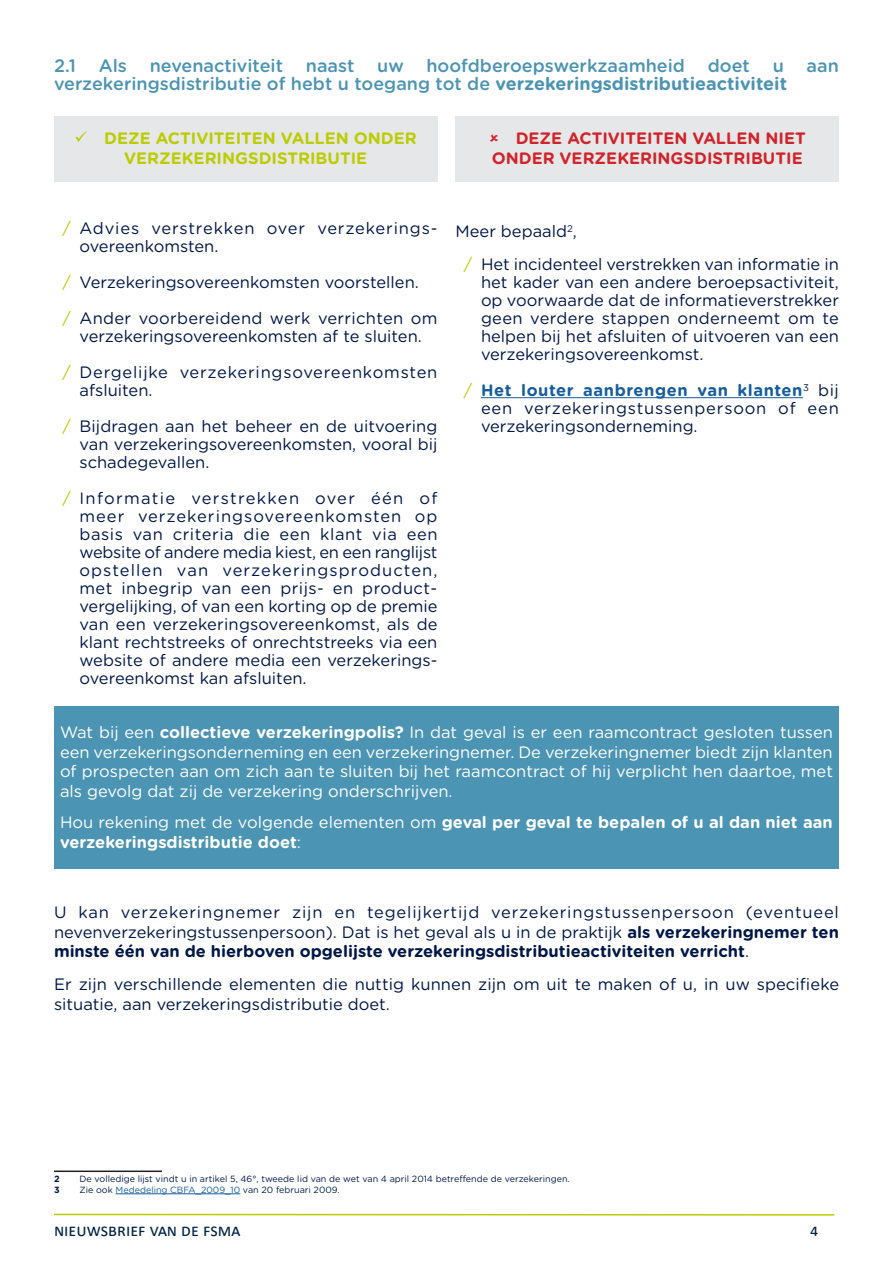
<style>
.page{position:relative;width:893px;height:1263px;background:#fff}
.page>*{position:absolute;margin:0;border:0;box-sizing:border-box;transform-origin:0 0}
.Titel_N3_-_smaller{font:500 18px "Gotham Rounded";color:#4c94b3}
.t1{font:18px "Calibri";color:#024}
.BROOD_NIEUWSBRIEF{font:16.5px/18px "Gotham Rounded";color:#001748;text-align:justify}
.BROOD_NIEUWSBRIEF-2{font:16.5px/19.5px "Gotham Rounded";color:#fff;text-align:justify}
.BROOD_NIEUWSBRIEF-3{font:700 16.5px/19.5px "Gotham Rounded";color:#fff}
.BROOD_NIEUWSBRIEF-4{font:700 16.5px/19.5px "Gotham Rounded";color:#d1232a;text-align:right}
.BROOD_NIEUWSBRIEF-5{font:700 16.5px/19.5px "Gotham Rounded";color:#bc0;text-align:center}
.BROOD_NIEUWSBRIEF-6{font:16.5px/18px "Gotham Rounded";letter-spacing:.035em;color:#001748}
.BROOD_NIEUWSBRIEF-7{font:16.5px/18px "Gotham Rounded";letter-spacing:.045em;color:#001748}
.VOETNOOT{font:9px "Gotham Rounded";color:#001748}
.VOETNOOT-2{font:9px "Gotham Rounded";color:#175d9e}
.VOETNOOT-3{font:700 9px "Gotham Rounded";color:#001748}
.s1{font-weight:700}
.s2{color:#bc0}
.s3{font-weight:700;color:#175d9e}
.s4{font-weight:400}
.s5{color:#001748}
.s6{color:#024}
</style>
<div class="page">
<div style="left:54px;top:116px;width:383px;height:65px;background:#e6e7e9"></div>
<div style="left:455px;top:116px;width:384px;height:65px;background:#e6e7e9"></div>
<hr style="left:54px;top:1170px;width:108px;height:2px;background:#231f20">
<hr style="left:116px;top:1193px;width:124px;height:1px;background:#175d9e">
<hr style="left:481px;top:397px;width:322px;height:1px;background:#175d9e">
<div style="left:54px;top:707px;width:785px;height:162px;background:#4c94b3"></div>
<hr style="left:54px;top:1214px;width:780px;height:1px;background:#bc0">
<p class="Titel_N3_-_smaller" style="left:54px;top:53px;width:24px">2.1</p>
<p class="Titel_N3_-_smaller" style="left:99px;top:53px;width:30px">Als</p>
<p class="Titel_N3_-_smaller" style="left:150px;top:53px;width:135px">nevenactiviteit</p>
<p class="Titel_N3_-_smaller" style="left:306px;top:53px;width:50px">naast</p>
<p class="Titel_N3_-_smaller" style="left:377px;top:53px;width:28px">uw</p>
<p class="Titel_N3_-_smaller" style="left:426px;top:53px;width:260px">hoofdberoepswerkzaamheid</p>
<p class="Titel_N3_-_smaller" style="left:708px;top:53px;width:44px">doet</p>
<p class="Titel_N3_-_smaller" style="left:773px;top:53px;width:13px">u</p>
<p class="Titel_N3_-_smaller" style="left:807px;top:53px;width:34px">aan</p>
<p class="Titel_N3_-_smaller" style="left:54px;top:71px;width:735px">verzekeringsdistributie of hebt u toegang tot de <span class="s1">verzekeringsdistributieactiviteit</span></p>
<p class="BROOD_NIEUWSBRIEF-5" style="left:75px;top:128px;width:344px">✓ DEZE ACTIVITEITEN VALLEN ONDER<br>VERZEKERINGSDISTRIBUTIE</p>
<p class="BROOD_NIEUWSBRIEF-4" style="left:492px;top:128px;width:316px">DEZE ACTIVITEITEN VALLEN NIET<br>ONDER VERZEKERINGSDISTRIBUTIE</p>
<p class="BROOD_NIEUWSBRIEF-6" style="left:80px;top:218px;width:359px;text-indent:-17px"><span class="s2">/</span> Advies verstrekken over verzekerings&shy;overeenkomsten.</p>
<p class="BROOD_NIEUWSBRIEF" style="left:62px;top:272px;width:358px"><span class="s2">/</span> Verzekeringsovereenkomsten voorstellen.</p>
<p class="BROOD_NIEUWSBRIEF" style="left:62px;top:308px;width:376px;text-align:center"><span class="s2">/</span> Ander voorbereidend werk verrichten om verzekeringsovereenkomsten af te sluiten.</p>
<p class="BROOD_NIEUWSBRIEF-7" style="left:80px;top:362px;width:359px;text-indent:-17px"><span class="s2">/</span> Dergelijke verzekeringsovereenkomsten afsluiten.</p>
<p class="BROOD_NIEUWSBRIEF" style="left:80px;top:416px;width:359px;text-indent:-17px"><span class="s2">/</span> Bijdragen aan het beheer en de uitvoering van verzekeringsovereenkomsten, vooral bij schadegevallen.</p>
<p class="BROOD_NIEUWSBRIEF" style="left:80px;top:488px;width:360px;text-indent:-17px"><span class="s2">/</span> Informatie verstrekken over één of meer verzekeringsovereenkomsten op basis van criteria die een klant via een website of andere media kiest, en een ranglijst opstellen van verzekeringsproducten, met inbegrip van een prijs- en product&shy;vergelijking, of van een korting op de premie van een verzekeringsovereenkomst, als de klant rechtstreeks of onrechtstreeks via een website of andere media een verzekerings&shy;overeenkomst kan afsluiten.</p>
<p class="BROOD_NIEUWSBRIEF" style="left:455px;top:221px;width:123px">Meer bepaald<sup>2</sup>,</p>
<p class="BROOD_NIEUWSBRIEF" style="left:481px;top:254px;width:360px;text-indent:-17px"><span class="s2">/</span> Het incidenteel verstrekken van informatie in het kader van een andere beroepsactiviteit, op voorwaarde dat de informatieverstrekker geen verdere stappen onderneemt om te helpen bij het afsluiten of uitvoeren van een verzekeringsovereenkomst.</p>
<p class="BROOD_NIEUWSBRIEF" style="left:481px;top:380px;width:359px;text-indent:-17px"><span class="s2">/</span> <span class="s3">Het louter aanbrengen van klanten</span><sup>3</sup> bij een verzekeringstussenpersoon of een verzekeringsonderneming.</p>
<p class="BROOD_NIEUWSBRIEF-2" style="left:60px;top:722px;width:775px">Wat bij een <span class="s1">collectieve verzekeringpolis?</span> In dat geval is er een raamcontract gesloten tussen een verzekeringsonderneming en een verzekeringnemer. De verzekeringnemer biedt zijn klanten of prospecten aan om zich aan te sluiten bij het raamcontract of hij verplicht hen daartoe, met als gevolg dat zij de verzekering onderschrijven.</p>
<p class="BROOD_NIEUWSBRIEF-3" style="left:60px;top:812px;width:774px"><span class="s4">Hou rekening met de volgende elementen om</span> geval per geval te bepalen of u al dan niet aan verzekeringsdistributie doet<span class="s4">:</span></p>
<p class="BROOD_NIEUWSBRIEF" style="left:54px;top:902px;width:786px;line-height:19.5px">U kan verzekeringnemer zijn en tegelijkertijd verzekeringstussenpersoon (eventueel nevenverzekeringstussenpersoon). Dat is het geval als u in de praktijk <span class="s1">als verzekeringnemer ten minste één van de hierboven opgelijste verzekeringsdistributieactiviteiten verricht</span>.</p>
<p class="BROOD_NIEUWSBRIEF" style="left:54px;top:974px;width:787px;line-height:19.5px">Er zijn verschillende elementen die nuttig kunnen zijn om uit te maken of u, in uw specifieke situatie, aan verzekeringsdistributie doet.</p>
<p class="VOETNOOT-3" style="left:54px;top:1172px;width:7px">2</p>
<p class="VOETNOOT" style="left:80px;top:1173px;width:492px">De volledige lijst vindt u in artikel 5, 46°, tweede lid van de wet van 4 april 2014 betreffende de verzekeringen.</p>
<p class="VOETNOOT-3" style="left:54px;top:1183px;width:7px">3</p>
<p class="VOETNOOT-2" style="left:80px;top:1183px;width:262px"><span class="s5">Zie ook</span> Mededeling CBFA_2009_10 <span class="s6">van 20 februari 2009.</span></p>
<p class="t1" style="left:54px;top:1218px;width:223px">NIEUWSBRIEF VAN DE fsma</p>
<p class="t1" style="left:810px;top:1218px;width:10px">4</p>
</div>
